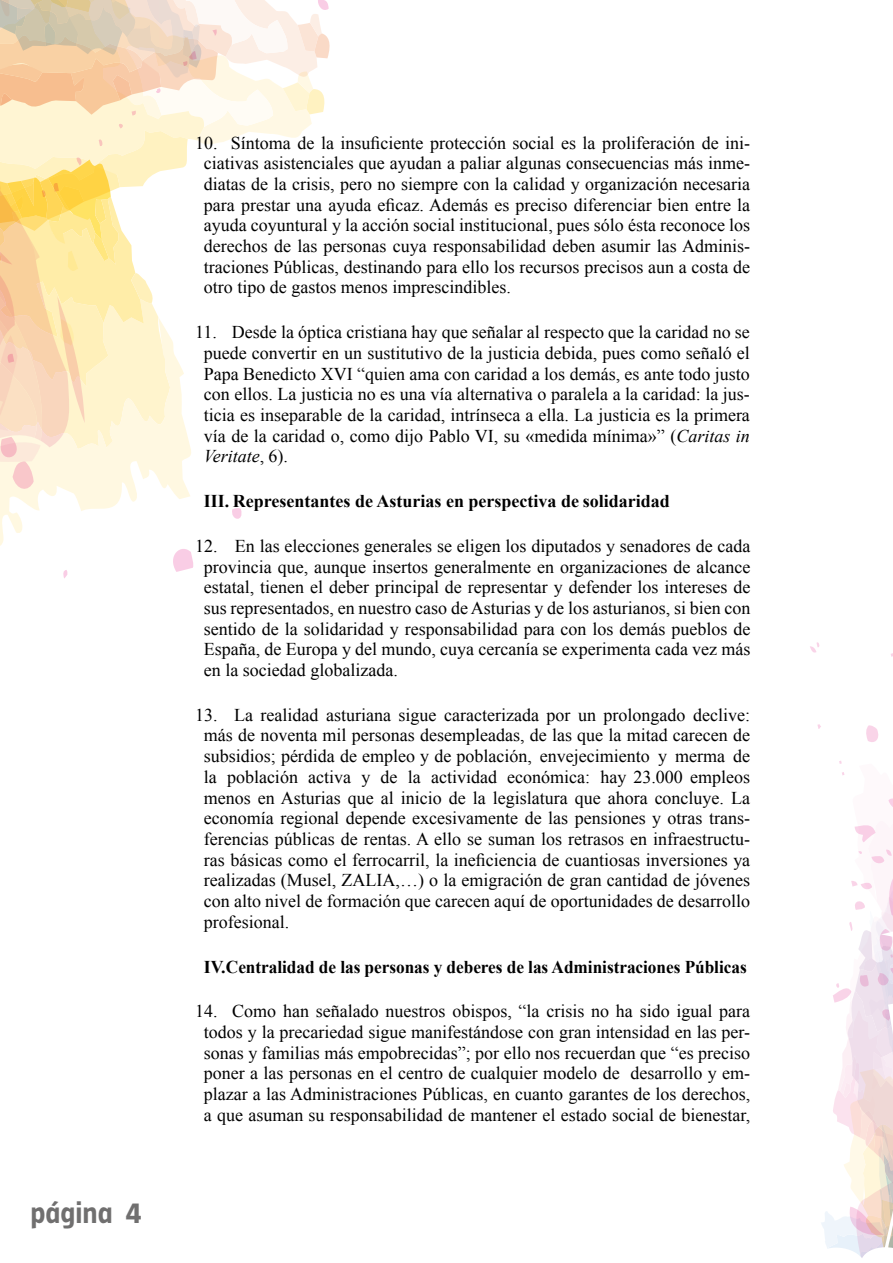
<style>
.page{position:relative;width:893px;height:1263px;background:#fff}
.page>*{position:absolute;margin:0;border:0;box-sizing:border-box;transform-origin:0 0}
.t1{font:700 30px "Taz";color:#706f6f}
.t2{font:18px/20.7px "Times New Roman";color:#000;text-align:justify}
.t3{font:700 18px "Times New Roman";letter-spacing:-.005em;color:#000}
.s1{font-style:italic}
</style>
<div class="page">
<svg style="left:810px;top:642px;width:83px;height:616px"></svg>
<svg style="left:0;top:493px;width:190px;height:53px"></svg>
<svg style="left:166px;top:542px;width:28px;height:30px"></svg>
<svg style="left:63px;top:570px;width:5px;height:8px"></svg>
<svg style="left:232px;top:508px;width:10px;height:11px"></svg>
<svg style="left:0;top:0;width:330px;height:493px"></svg>
<h1 class="t1" style="left:30px;top:1197px;width:112px">página 4</h1>
<p class="t2" style="left:204px;top:132px;width:548px;text-indent:-9px">10. Síntoma de la insuficiente protección social es la proliferación de ini&shy;ciativas asistenciales que ayudan a paliar algunas consecuencias más inme&shy;diatas de la crisis, pero no siempre con la calidad y organización necesaria para prestar una ayuda eficaz. Además es preciso diferenciar bien entre la ayuda coyuntural y la acción social institucional, pues sólo ésta reconoce los derechos de las personas cuya responsabilidad deben asumir las Adminis&shy;traciones Públicas, destinando para ello los recursos precisos aun a costa de otro tipo de gastos menos imprescindibles.</p>
<p class="t2" style="left:204px;top:321px;width:548px;text-indent:-9px">11. Desde la óptica cristiana hay que señalar al respecto que la caridad no se puede convertir en un sustitutivo de la justicia debida, pues como señaló el Papa Benedicto XVI “quien ama con caridad a los demás, es ante todo justo con ellos. La justicia no es una vía alternativa o paralela a la caridad: la jus&shy;ticia es inseparable de la caridad, intrínseca a ella. La justicia es la primera vía de la caridad o, como dijo Pablo VI, su «medida mínima»” (<span class="s1">Caritas in Veritate</span>, 6).</p>
<p class="t3" style="left:204px;top:489px;width:467px">III. Representantes de Asturias en perspectiva de solidaridad</p>
<p class="t2" style="left:204px;top:535px;width:548px;text-indent:-9px">12. En las elecciones generales se eligen los diputados y senadores de cada provincia que, aunque insertos generalmente en organizaciones de alcance estatal, tienen el deber principal de representar y defender los intereses de sus representados, en nuestro caso de Asturias y de los asturianos, si bien con sentido de la solidaridad y responsabilidad para con los demás pueblos de España, de Europa y del mundo, cuya cercanía se experimenta cada vez más en la sociedad globalizada.</p>
<p class="t2" style="left:204px;top:704px;width:548px;text-indent:-9px">13. La realidad asturiana sigue caracterizada por un prolongado declive: más de noventa mil personas desempleadas, de las que la mitad carecen de subsidios; pérdida de empleo y de población, envejecimiento y merma de la población activa y de la actividad económica: hay 23.000 empleos menos en Asturias que al inicio de la legislatura que ahora concluye. La economía regional depende excesivamente de las pensiones y otras trans&shy;ferencias públicas de rentas. A ello se suman los retrasos en infraestructu&shy;ras básicas como el ferrocarril, la ineficiencia de cuantiosas inversiones ya realizadas (Musel, ZALIA,…) o la emigración de gran cantidad de jóvenes con alto nivel de formación que carecen aquí de oportunidades de desarrollo profesional.</p>
<p class="t3" style="left:204px;top:954px;width:544px">IV.Centralidad de las personas y deberes de las Administraciones Públicas</p>
<p class="t2" style="left:195px;top:1000px;width:557px;text-align:center">14. Como han señalado nuestros obispos, “la crisis no ha sido igual para todos y la precariedad sigue manifestándose con gran intensidad en las per&shy;sonas y familias más empobrecidas”; por ello nos recuerdan que “es preciso poner a las personas en el centro de cualquier modelo de desarrollo y em&shy;plazar a las Administraciones Públicas, en cuanto garantes de los derechos, a que asuman su responsabilidad de mantener el estado social de bienestar,</p>
</div>
